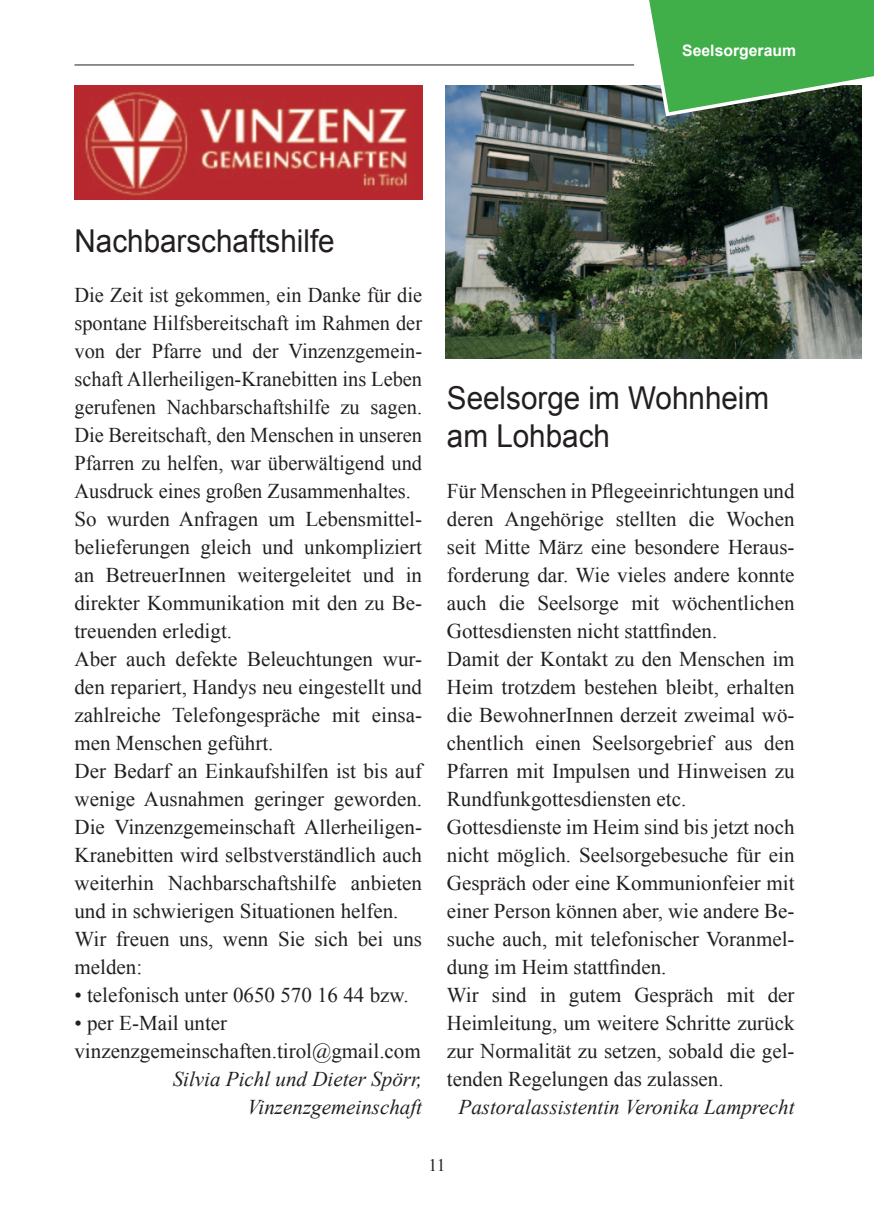
<style>
.page{position:relative;width:874px;height:1221px;background:#fff}
.page>*{position:absolute;margin:0;border:0;box-sizing:border-box;transform-origin:0 0}
.t1{font:31.5px/37.8px "Arial";color:#231f20;scale:.94 1}
.t2{font:21px/28px "Times New Roman";color:#231f20}
.t3{font:italic 21px/28px "Times New Roman";color:#231f20;text-align:right}
.t4{font:17.5px "Times New Roman";color:#231f20}
.t5{font:700 15.75px "Arial";color:#fff}
</style>
<div class="page">
<img style="left:445px;top:86px;width:416px;height:272px">
<img style="left:74px;top:86px;width:348px;height:114px">
<svg style="left:629px;top:0;width:244px;height:118px;background:#54a55b"></svg>
<hr style="left:74px;top:64px;width:559px;height:1px;background:#231f20">
<p class="t5" style="left:682px;top:40px;width:115px">Seelsorgeraum</p>
<h1 class="t1" style="left:74px;top:222px;width:278px">Nachbarschaftshilfe</h1>
<p class="t2" style="left:74px;top:281px;width:349px">Die Zeit ist gekommen, ein Danke für die spontane Hilfsbereitschaft im Rahmen der von der Pfarre und der Vinzenzgemein&shy;schaft Allerheiligen-Kranebitten ins Leben gerufenen Nachbarschaftshilfe zu sagen.<br>Die Bereitschaft, den Menschen in unseren Pfarren zu helfen, war überwältigend und Ausdruck eines großen Zusammenhaltes.<br>So wurden Anfragen um Lebensmittel&shy;belieferungen gleich und unkompliziert an BetreuerInnen weitergeleitet und in direkter Kommunikation mit den zu Be&shy;treuenden erledigt.<br>Aber auch defekte Beleuchtungen wur&shy;den repariert, Handys neu eingestellt und zahlreiche Telefongespräche mit einsa&shy;men Menschen geführt.<br>Der Bedarf an Einkaufshilfen ist bis auf wenige Ausnahmen geringer geworden.<br>Die Vinzenzgemeinschaft Allerheiligen-Kranebitten wird selbstverständlich auch weiterhin Nachbarschaftshilfe anbieten und in schwierigen Situationen helfen.<br>Wir freuen uns, wenn Sie sich bei uns melden:</p>
<p class="t2" style="left:74px;top:980px;width:335px">• telefonisch unter 0650 570 16 44 bzw.</p>
<p class="t2" style="left:74px;top:1008px;width:347px">• per E-Mail unter vinzenzgemeinschaften.tirol@gmail.com</p>
<p class="t3" style="left:173px;top:1064px;width:251px">Silvia Pichl und Dieter Spörr,<br>Vinzenzgemeinschaft</p>
<h1 class="t1" style="left:446px;top:379px;width:344px">Seelsorge im Wohnheim am Lohbach</h1>
<p class="t2" style="left:446px;top:476px;width:349px">Für Menschen in Pflegeeinrichtungen und deren Angehörige stellten die Wochen seit Mitte März eine besondere Heraus&shy;forderung dar. Wie vieles andere konnte auch die Seelsorge mit wöchentlichen Gottesdiensten nicht stattfinden.<br>Damit der Kontakt zu den Menschen im Heim trotzdem bestehen bleibt, erhalten die BewohnerInnen derzeit zweimal wö&shy;chentlich einen Seelsorgebrief aus den Pfarren mit Impulsen und Hinweisen zu Rundfunkgottesdiensten etc.<br>Gottesdienste im Heim sind bis jetzt noch nicht möglich. Seelsorgebesuche für ein Gespräch oder eine Kommunionfeier mit einer Person können aber, wie andere Be&shy;suche auch, mit telefonischer Voranmel&shy;dung im Heim stattfinden.<br>Wir sind in gutem Gespräch mit der Heimleitung, um weitere Schritte zurück zur Normalität zu setzen, sobald die gel&shy;tenden Regelungen das zulassen.</p>
<p class="t3" style="left:458px;top:1092px;width:337px">Pastoralassistentin Veronika Lamprecht</p>
<p class="t4" style="left:428px;top:1152px;width:18px">11</p>
</div>
